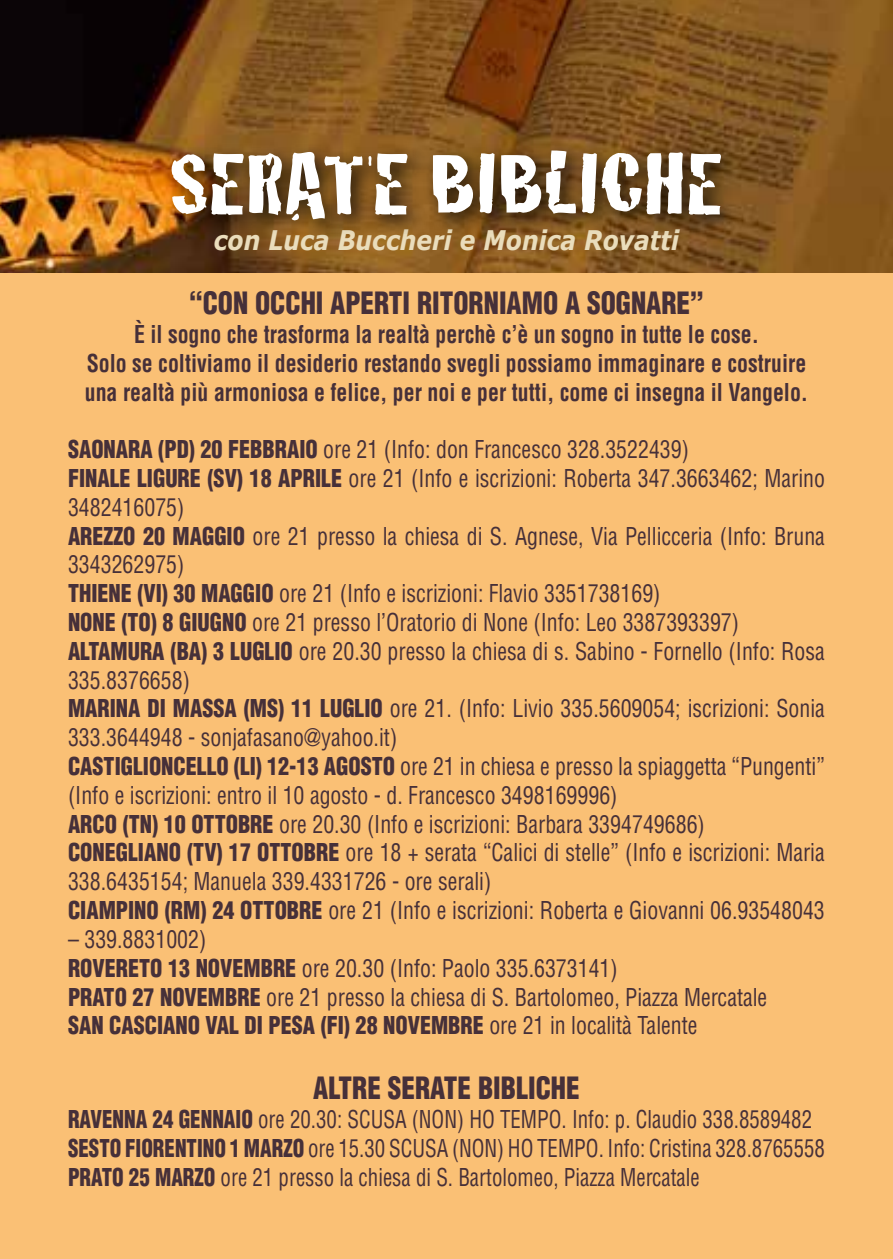
<style>
.page{position:relative;width:893px;height:1259px;background:#fac075}
.page>*{position:absolute;margin:0;border:0;box-sizing:border-box;transform-origin:0 0}
.t1{font:90px "Cracked";letter-spacing:-.01em;color:#fff;scale:1.2 1}
.t2{font:900 condensed 30px "Helvetica";color:#463039;scale:.91 1}
.t3{font:italic 700 27px "Verdana";color:#eaddbc;scale:.87 1}
.t4{font:condensed 24px/28.8px "Helvetica";color:#463039;scale:.91 1}
.t5{font:condensed 24px/28.8px "Helvetica";color:#463039;scale:.87 1}
.t6{font:700 condensed 24px/28.8px "Helvetica";color:#463039;text-align:center;scale:.91 1}
.s1{font-weight:900}
</style>
<div class="page">
<img style="left:0;top:0;width:893px;height:272px">
<div style="left:163px;top:141px;width:579px;height:101px;background:#000;opacity:.75"></div>
<h1 class="t1" style="left:169px;top:112px;width:464px">SERATE BIBLICHE</h1>
<p class="t3" style="left:214px;top:223px;width:536px">con Luca Buccheri e Monica Rovatti</p>
<p class="t2" style="left:189px;top:284px;width:567px">“CON OCCHI APERTI RITORNIAMO A SOGNARE”</p>
<p class="t6" style="left:85px;top:319px;width:796px">È il sogno che trasforma la realtà perchè c’è un sogno in tutte le cose.<br>Solo se coltiviamo il desiderio restando svegli possiamo immaginare e costruire una realtà più armoniosa e felice, per noi e per tutti, come ci insegna il Vangelo.</p>
<p class="t4" style="left:68px;top:435px;width:833px"><span class="s1">SAONARA (PD) 20 FEBBRAIO</span> ore 21 (Info: don Francesco 328.3522439)<br><span class="s1">FINALE LIGURE (SV) 18 APRILE</span> ore 21 (Info e iscrizioni: Roberta 347.3663462; Marino 3482416075)<br><span class="s1">AREZZO 20 MAGGIO</span> ore 21 presso la chiesa di S. Agnese, Via Pellicceria (Info: Bruna 3343262975)<br><span class="s1">THIENE (VI) 30 MAGGIO</span> ore 21 (Info e iscrizioni: Flavio 3351738169)<br><span class="s1">NONE (TO) 8 GIUGNO</span> ore 21 presso l’Oratorio di None (Info: Leo 3387393397)<br><span class="s1">ALTAMURA (BA) 3 LUGLIO</span> ore 20.30 presso la chiesa di s. Sabino - Fornello (Info: Rosa 335.8376658)<br><span class="s1">MARINA DI MASSA (MS) 11 LUGLIO</span> ore 21. (Info: Livio 335.5609054; iscrizioni: Sonia 333.3644948 - sonjafasano@yahoo.it)<br><span class="s1">CASTIGLIONCELLO (LI) 12-13 AGOSTO</span> ore 21 in chiesa e presso la spiaggetta “Pungenti” (Info e iscrizioni: entro il 10 agosto - d. Francesco 3498169996)<br><span class="s1">ARCO (TN) 10 OTTOBRE</span> ore 20.30 (Info e iscrizioni: Barbara 3394749686)<br><span class="s1">CONEGLIANO (TV) 17 OTTOBRE</span> ore 18 + serata “Calici di stelle” (Info e iscrizioni: Maria 338.6435154; Manuela 339.4331726 - ore serali)<br><span class="s1">CIAMPINO (RM) 24 OTTOBRE</span> ore 21 (Info e iscrizioni: Roberta e Giovanni 06.93548043</p>
<p class="t4" style="left:68px;top:924px;width:770px">– 339.8831002)<br><span class="s1">ROVERETO 13 NOVEMBRE</span> ore 20.30 (Info: Paolo 335.6373141)<br><span class="s1">PRATO 27 NOVEMBRE</span> ore 21 presso la chiesa di S. Bartolomeo, Piazza Mercatale <span class="s1">SAN CASCIANO VAL DI PESA (FI) 28 NOVEMBRE</span> ore 21 in località Talente</p>
<p class="t2" style="left:313px;top:1069px;width:294px">ALTRE SERATE BIBLICHE</p>
<p class="t5" style="left:68px;top:1104px;width:872px"><span class="s1">RAVENNA 24 GENNAIO</span> ore 20.30: SCUSA (NON) HO TEMPO. Info: p. Claudio 338.8589482<br><span class="s1">SESTO FIORENTINO 1 MARZO</span> ore 15.30 SCUSA (NON) HO TEMPO. Info: Cristina 328.8765558<br><span class="s1">PRATO 25 MARZO</span> ore 21 presso la chiesa di S. Bartolomeo, Piazza Mercatale</p>
</div>
